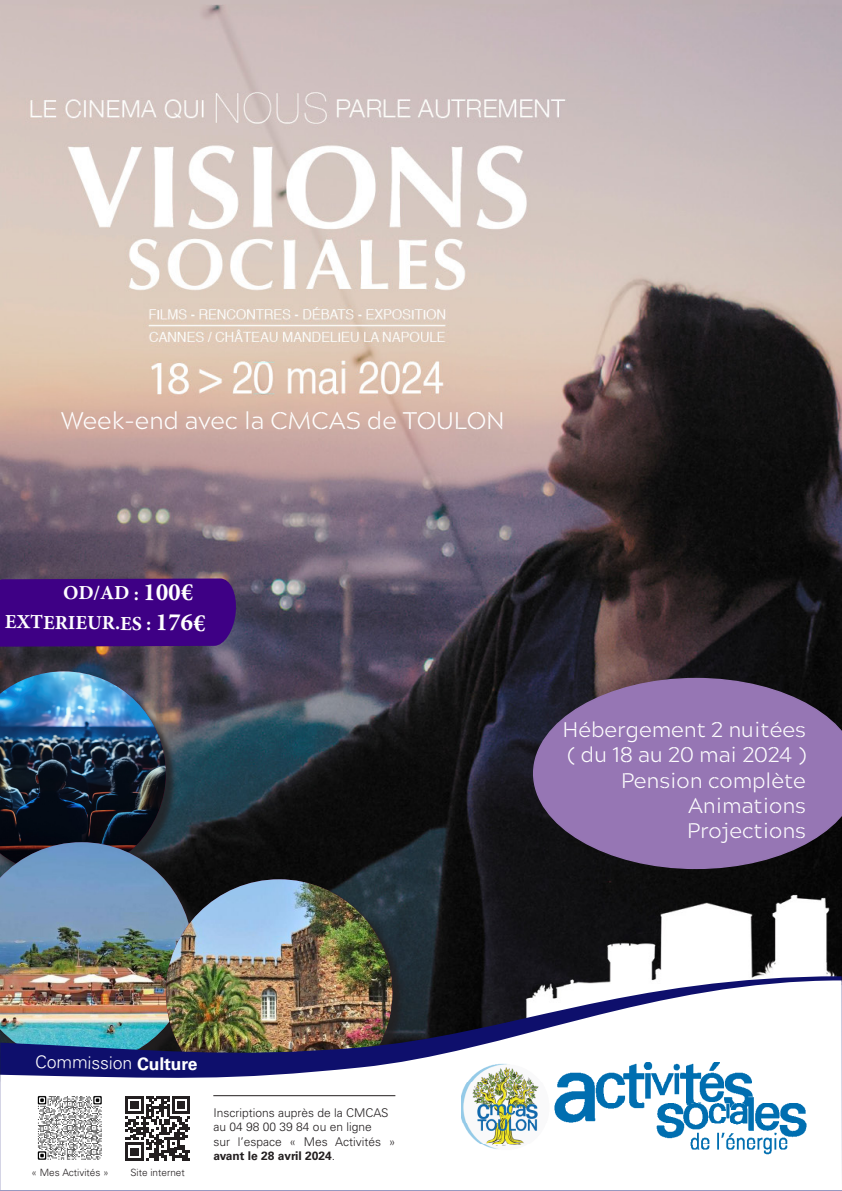
<style>
.page{position:relative;width:842px;height:1191px;background:#fff}
.page>*{position:absolute;margin:0;border:0;box-sizing:border-box;transform-origin:0 0}
.t1{font:300 24px "Acherus Militant 1";color:#fff}
.t2{font:300 21.1px "Acherus Militant 1";color:#fff}
.t3{font:700 20px "Minion Pro";color:#fff}
.t4{font:300 17.5px "Univers LT Std";color:#fff}
.t5{font:700 17.5px "Univers LT Std";letter-spacing:-.01em;color:#fff}
.t6{font:300 12px/14.4px "Univers LT Std";color:#231f20}
.t7{font:300 10px "Univers LT Std";color:#231f20}
.s1{font-size:25px}
.s2{font-weight:700}
</style>
<div class="page">
<img style="left:0;top:0;width:842px;height:976px">
<div style="left:0;top:673px;width:178px;height:215px;background:#231f20;opacity:.75"></div>
<img style="left:0;top:671px;width:166px;height:171px">
<svg style="left:533px;top:678px;width:309px;height:191px;background:#7d6396"></svg>
<img style="left:0;top:842px;width:193px;height:134px">
<div style="left:167px;top:880px;width:238px;height:238px;background:#231f20;opacity:.75"></div>
<img style="left:166px;top:879px;width:226px;height:227px;border-radius:113px">
<img style="left:0;top:976px;width:842px;height:215px">
<img style="left:0;top:980px;width:842px;height:210px">
<img style="left:462px;top:1062px;width:344px;height:111px">
<hr style="left:213px;top:1095px;width:182px;height:1px;background:#231f20">
<svg style="left:126px;top:1096px;width:64px;height:64px"></svg>
<img style="left:38px;top:1095px;width:65px;height:65px">
<div style="left:0;top:578px;width:237px;height:68px;background:#3e0085"></div>
<svg style="left:188px;top:1060px;width:9px;height:10px"></svg>
<p class="t1" style="left:61px;top:400px;width:446px">Week-end avec la CMCAS de TOULON</p>
<p class="t3" style="left:64px;top:578px;width:131px;rotate:1deg">OD/AD : <span class="s1">100€</span></p>
<p class="t3" style="left:5px;top:607px;width:202px;rotate:1deg">EXTERIEUR.ES : <span class="s1">176€</span></p>
<p class="t2" style="left:562px;top:712px;width:245px">Hébergement 2 nuitées</p>
<p class="t2" style="left:567px;top:737px;width:240px">( du 18 au 20 mai 2024 )</p>
<p class="t2" style="left:621px;top:762px;width:186px">Pension complète</p>
<p class="t2" style="left:688px;top:788px;width:119px">Animations</p>
<p class="t2" style="left:687px;top:813px;width:120px">Projections</p>
<p class="t4" style="left:35px;top:1051px;width:115px;rotate:1deg">Commission <span class="s2">C</span></p>
<p class="t5" style="left:149px;top:1053px;width:41px">ultur</p>
<p class="t7" style="left:31px;top:1166px;width:79px">« Mes Activités »</p>
<p class="t7" style="left:130px;top:1166px;width:56px">Site internet</p>
<p class="t6" style="left:213px;top:1105px;width:177px">Inscriptions auprès de la CMCAS</p>
<p class="t6" style="left:213px;top:1119px;width:160px">au 04 98 00 39 84 ou en ligne</p>
<p class="t6" style="left:213px;top:1134px;width:184px">sur l’espace « Mes Activités » <span class="s2">avant le 28 avril 2024</span>.</p>
</div>
